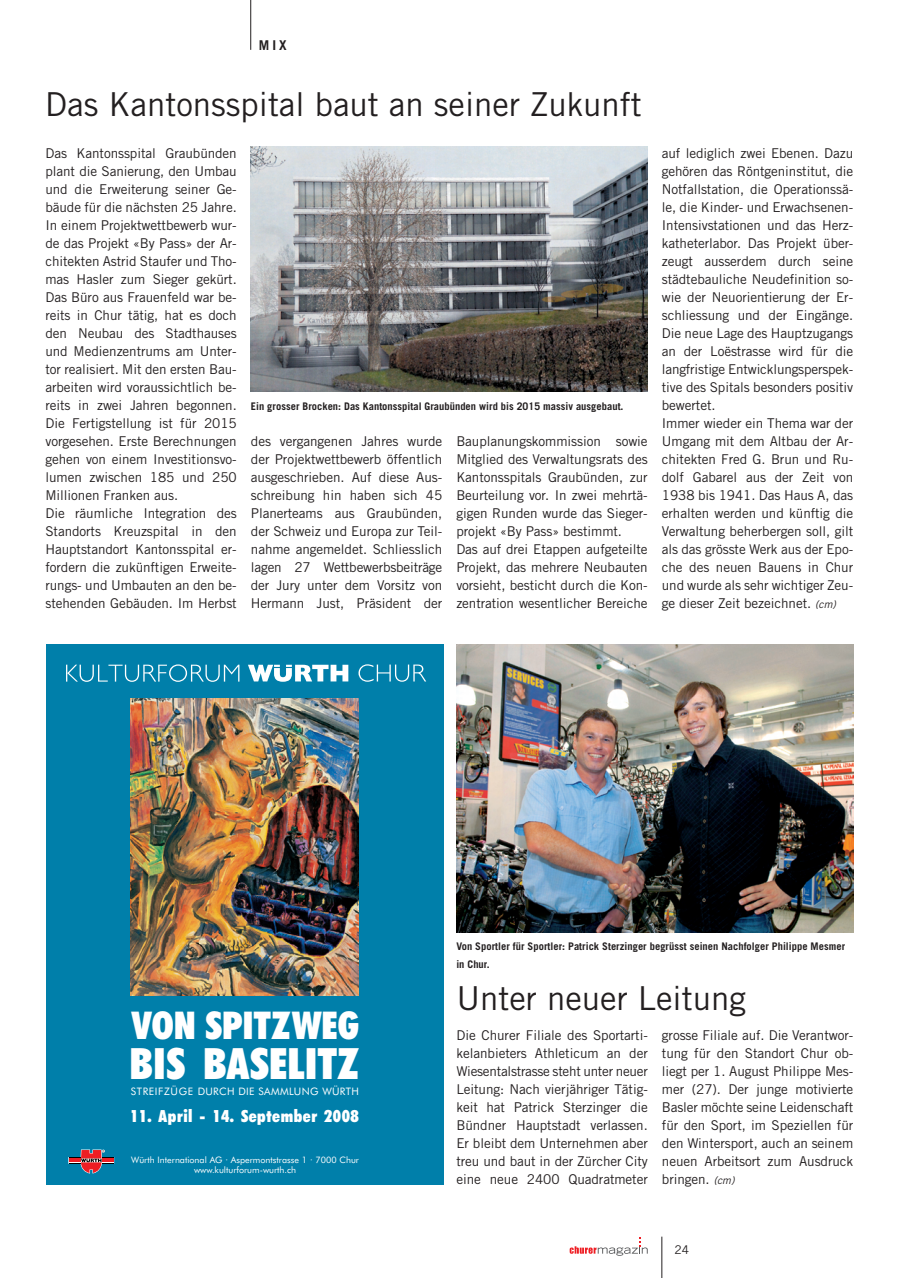
<style>
.page{position:relative;width:907px;height:1278px;background:#fff}
.page>*{position:absolute;margin:0;border:0;box-sizing:border-box;transform-origin:0 0}
.t1{font:43.2px "Futura BT Extra Black Condensed+FOZEPD";color:#fff}
.t2{font:38.4px "Futura BT Extra Black Condensed+FOZEPD";color:#fff}
.t3{font:33px "Trade Gothic";color:#231f20}
.t4{font:16.8px "Futura BT Extra Black Condensed+FOZEPD";letter-spacing:.03em;color:#fff}
.t5{font:13.5px/18px "Trade Gothic";letter-spacing:-.005em;color:#231f20;text-align:justify}
.t6{font:700 13.5px "Trade Gothic";color:#231f20}
.t7{font:12px "Trade Gothic";color:#231f20}
.t8{font:700 10.5px/18px "Trade Gothic";letter-spacing:.005em;color:#231f20}
.t9{font:10.35px "Futura BT Book+KDNQLH";letter-spacing:.03em;color:#fff}
.t10{font:8.85px/10.4px "Futura BT Book+KDNQLH";color:#fff;text-align:center}
.s1{font-style:italic;font-size:10.5px}
</style>
<div class="page">
<hr style="left:661px;top:1236px;width:1px;height:41px;background:#231f20">
<svg style="left:570px;top:1237px;width:78px;height:18px"></svg>
<hr style="left:250px;top:0;width:1px;height:50px;background:#231f20">
<img style="left:251px;top:147px;width:397px;height:245px">
<img style="left:456px;top:644px;width:397px;height:288px">
<div style="left:46px;top:644px;width:397px;height:540px;background:#007faa"></div>
<svg style="left:358px;top:664px;width:68px;height:17px"></svg>
<svg style="left:66px;top:664px;width:173px;height:18px"></svg>
<svg style="left:248px;top:664px;width:100px;height:17px"></svg>
<svg style="left:69px;top:1149px;width:45px;height:24px"></svg>
<img style="left:131px;top:699px;width:228px;height:296px">
<p class="t6" style="left:259px;top:40px;width:29px">MIX</p>
<h3 class="t3" style="left:45px;top:92px;width:598px">Das Kantonsspital baut an seiner Zukunft</h3>
<p class="t5" style="left:45px;top:145px;width:193px;text-align:left">Das Kantonsspital Graubünden plant die Sanierung, den Umbau und die Erweiterung seiner Ge&shy;bäude für die nächsten 25 Jahre.<br>In einem Projektwettbewerb wur&shy;de das Projekt «By Pass» der Ar&shy;chitekten Astrid Staufer und Tho&shy;mas Hasler zum Sieger gekürt.<br>Das Büro aus Frauenfeld war be&shy;reits in Chur tätig, hat es doch den Neubau des Stadthauses und Medienzentrums am Unter&shy;tor realisiert. Mit den ersten Bau&shy;arbeiten wird voraussichtlich be&shy;reits in zwei Jahren begonnen.<br>Die Fertigstellung ist für 2015 vorgesehen. Erste Berechnungen gehen von einem Investitionsvo&shy;lumen zwischen 185 und 250<br>Millionen Franken aus.<br>Die räumliche Integration des<br>Standorts Kreuzspital in den<br>Hauptstandort Kantonsspital er&shy;fordern die zukünftigen Erweite&shy;rungs- und Umbauten an den be&shy;stehenden Gebäuden. Im Herbst</p>
<p class="t8" style="left:251px;top:398px;width:374px">Ein grosser Brocken: Das Kantonsspital Graubünden wird bis 2015 massiv ausgebaut.</p>
<p class="t5" style="left:251px;top:433px;width:193px">des vergangenen Jahres wurde der Projektwettbewerb öffentlich ausgeschrieben. Auf diese Aus&shy;schreibung hin haben sich 45<br>Planerteams aus Graubünden, der Schweiz und Europa zur Teil&shy;nahme angemeldet. Schliesslich lagen 27 Wettbewerbsbeiträge der Jury unter dem Vorsitz von Hermann Just, Präsident der</p>
<p class="t5" style="left:456px;top:433px;width:193px;text-align:left">Bauplanungskommission sowie<br>Mitglied des Verwaltungsrats des<br>Kantonsspitals Graubünden, zur<br>Beurteilung vor. In zwei mehrtä&shy;gigen Runden wurde das Sieger&shy;projekt «By Pass» bestimmt.<br>Das auf drei Etappen aufgeteilte<br>Projekt, das mehrere Neubauten vorsieht, besticht durch die Kon&shy;zentration wesentlicher Bereiche</p>
<p class="t5" style="left:662px;top:145px;width:193px;text-align:left">auf lediglich zwei Ebenen. Dazu gehören das Röntgeninstitut, die<br>Notfallstation, die Operationssä&shy;le, die Kinder- und Erwachsenen-<br>Intensivstationen und das Herz&shy;katheterlabor. Das Projekt über&shy;zeugt ausserdem durch seine städtebauliche Neudefinition so&shy;wie der Neuorientierung der Er&shy;schliessung und der Eingänge.<br>Die neue Lage des Hauptzugangs an der Loëstrasse wird für die langfristige Entwicklungsperspek&shy;tive des Spitals besonders positiv bewertet.<br>Immer wieder ein Thema war der<br>Umgang mit dem Altbau der Ar&shy;chitekten Fred G. Brun und Ru&shy;dolf Gabarel aus der Zeit von<br>1938 bis 1941. Das Haus A, das erhalten werden und künftig die<br>Verwaltung beherbergen soll, gilt als das grösste Werk aus der Epo&shy;che des neuen Bauens in Chur und wurde als sehr wichtiger Zeu&shy;ge dieser Zeit bezeichnet. <span class="s1">(cm)</span></p>
<h2 class="t2" style="left:131px;top:1011px;width:229px">VON SPITZWEG</h2>
<h1 class="t1" style="left:130px;top:1048px;width:230px">BIS BASELITZ</h1>
<p class="t9" style="left:131px;top:1087px;width:229px">STREIFZÜGE DURCH DIE SAMMLUNG WÜRTH</p>
<p class="t4" style="left:130px;top:1109px;width:230px">11. April - 14. September 2008</p>
<p class="t10" style="left:131px;top:1155px;width:229px">Würth International AG · Aspermontstrasse 1 · 7000 Chur www.kulturforum-wurth.ch</p>
<p class="t8" style="left:456px;top:938px;width:390px">Von Sportler für Sportler: Patrick Sterzinger begrüsst seinen Nachfolger Philippe Mesmer in Chur.</p>
<h3 class="t3" style="left:456px;top:986px;width:291px">Unter neuer Leitung</h3>
<p class="t5" style="left:456px;top:1027px;width:193px">Die Churer Filiale des Sportarti&shy;kelanbieters Athleticum an der Wiesentalstrasse steht unter neuer Leitung: Nach vierjähriger Tätig&shy;keit hat Patrick Sterzinger die Bündner Hauptstadt verlassen.<br>Er bleibt dem Unternehmen aber treu und baut in der Zürcher City eine neue 2400 Quadratmeter</p>
<p class="t5" style="left:662px;top:1027px;width:193px">grosse Filiale auf. Die Verantwor&shy;tung für den Standort Chur ob&shy;liegt per 1. August Philippe Mes&shy;mer (27). Der junge motivierte Basler möchte seine Leidenschaft für den Sport, im Speziellen für den Wintersport, auch an seinem neuen Arbeitsort zum Ausdruck bringen. <span class="s1">(cm)</span></p>
<p class="t7" style="left:675px;top:1245px;width:16px">24</p>
</div>
